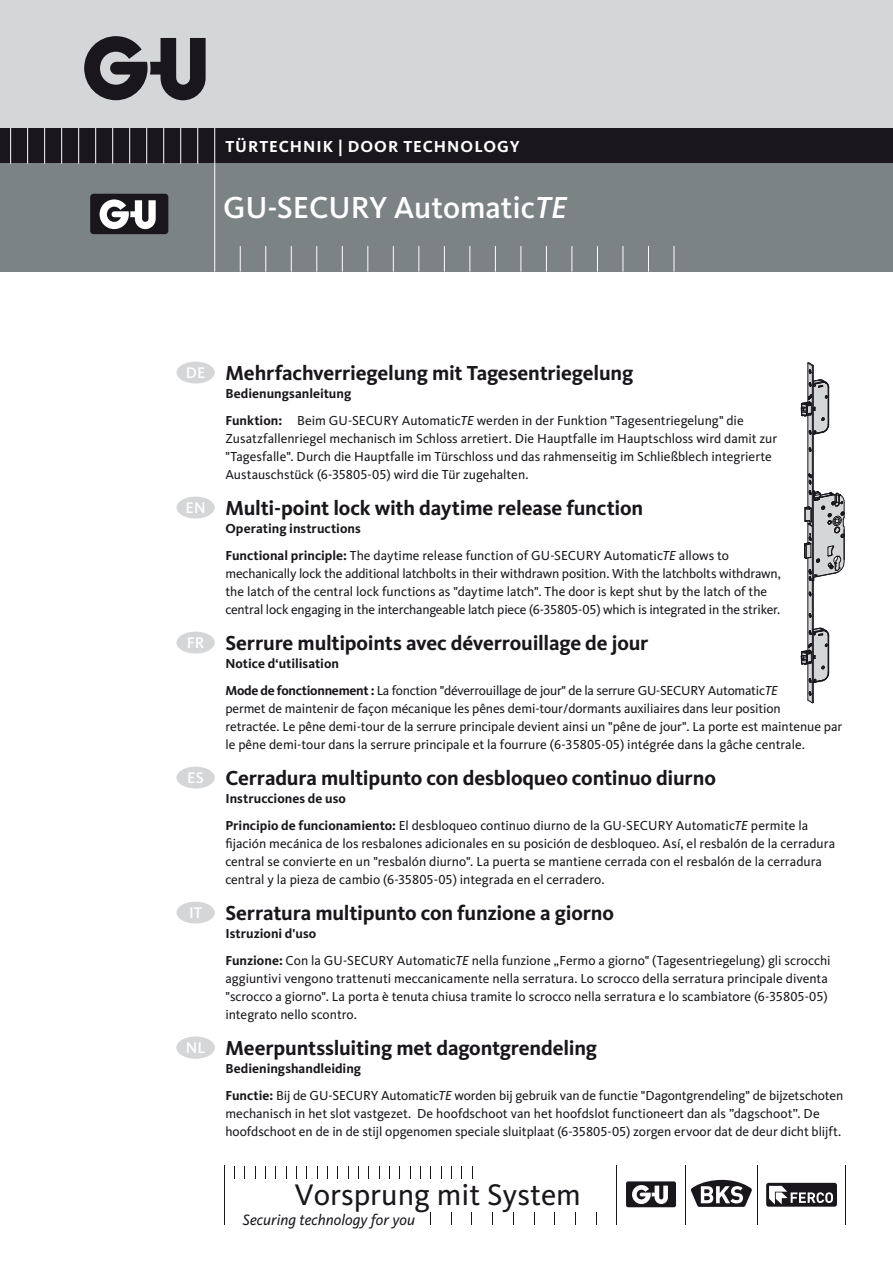
<style>
.page{position:relative;width:893px;height:1263px;background:#fff}
.page>*{position:absolute;margin:0;border:0;box-sizing:border-box;transform-origin:0 0}
.t1{font:500 31.5px "Kievit Pro";color:#fff}
.t2{font:30.9px "Kievit Pro";color:#1a171c}
.TD_Titel___Produktbe{font:700 21px "Kievit Pro";letter-spacing:-.01em;color:#1a171c}
.t3{font:700 16.5px "Kievit Pro";letter-spacing:.06em;color:#fff}
.TD_Länderkennzeichen{font:500 16.05px "Kievit Pro";letter-spacing:.01em;color:#fff}
.t4{font:italic 15.6px "Kievit Pro";color:#1a171c}
.TD_Fließtext{font:13.5px/18px "Kievit Pro";letter-spacing:-.005em;color:#1a171c}
.TD_Titel___Dokumentb{font:700 13.5px "Kievit Pro";color:#1a171c}
.s1{font-style:italic}
.s2{font-weight:700}
</style>
<div class="page">
<hr style="left:224px;top:1166px;width:1px;height:59px;background:#1a171c">
<svg style="left:358px;top:1166px;width:1px;height:13px"></svg>
<svg style="left:348px;top:1166px;width:1px;height:13px"></svg>
<svg style="left:327px;top:1166px;width:1px;height:13px"></svg>
<svg style="left:317px;top:1166px;width:1px;height:13px"></svg>
<svg style="left:306px;top:1166px;width:1px;height:13px"></svg>
<svg style="left:296px;top:1166px;width:1px;height:13px"></svg>
<svg style="left:286px;top:1166px;width:1px;height:13px"></svg>
<svg style="left:275px;top:1166px;width:1px;height:13px"></svg>
<svg style="left:265px;top:1166px;width:1px;height:13px"></svg>
<svg style="left:255px;top:1166px;width:1px;height:13px"></svg>
<svg style="left:244px;top:1166px;width:1px;height:13px"></svg>
<svg style="left:234px;top:1166px;width:1px;height:13px"></svg>
<svg style="left:451px;top:1212px;width:1px;height:13px"></svg>
<svg style="left:492px;top:1212px;width:1px;height:13px"></svg>
<svg style="left:513px;top:1212px;width:1px;height:13px"></svg>
<svg style="left:534px;top:1212px;width:1px;height:13px"></svg>
<svg style="left:554px;top:1212px;width:1px;height:13px"></svg>
<svg style="left:575px;top:1212px;width:1px;height:13px"></svg>
<hr style="left:617px;top:1165px;width:1px;height:60px;background:#1a171c">
<hr style="left:685px;top:1165px;width:1px;height:60px;background:#1a171c">
<hr style="left:757px;top:1165px;width:1px;height:60px;background:#1a171c">
<hr style="left:846px;top:1165px;width:1px;height:60px;background:#1a171c">
<svg style="left:379px;top:1166px;width:1px;height:13px"></svg>
<svg style="left:389px;top:1166px;width:1px;height:13px"></svg>
<svg style="left:410px;top:1166px;width:1px;height:13px"></svg>
<svg style="left:420px;top:1166px;width:1px;height:13px"></svg>
<svg style="left:441px;top:1166px;width:1px;height:13px"></svg>
<svg style="left:451px;top:1166px;width:1px;height:13px"></svg>
<svg style="left:472px;top:1166px;width:1px;height:13px"></svg>
<svg style="left:430px;top:1212px;width:1px;height:13px"></svg>
<svg style="left:596px;top:1212px;width:1px;height:13px"></svg>
<div style="left:626px;top:1181px;width:50px;height:26px;background:#1a171c;border-radius:2px"></div>
<svg style="left:632px;top:1185px;width:36px;height:19px"></svg>
<svg style="left:691px;top:1180px;width:61px;height:27px"></svg>
<div style="left:766px;top:1183px;width:71px;height:24px;background:#1a171c;border-radius:3px"></div>
<svg style="left:769px;top:1186px;width:64px;height:18px"></svg>
<div style="left:0;top:128px;width:893px;height:36px;background:#1a171c"></div>
<div style="left:0;top:164px;width:893px;height:108px;background:#7c8384"></div>
<hr style="left:214px;top:128px;width:1px;height:144px;background:#fff">
<svg style="left:240px;top:246px;width:1px;height:26px"></svg>
<svg style="left:265px;top:246px;width:1px;height:26px"></svg>
<svg style="left:291px;top:246px;width:1px;height:26px"></svg>
<svg style="left:316px;top:246px;width:1px;height:26px"></svg>
<svg style="left:342px;top:246px;width:1px;height:26px"></svg>
<svg style="left:367px;top:246px;width:1px;height:26px"></svg>
<svg style="left:393px;top:246px;width:1px;height:26px"></svg>
<svg style="left:418px;top:246px;width:1px;height:26px"></svg>
<svg style="left:444px;top:246px;width:1px;height:26px"></svg>
<svg style="left:469px;top:246px;width:1px;height:26px"></svg>
<svg style="left:495px;top:246px;width:1px;height:26px"></svg>
<svg style="left:520px;top:246px;width:1px;height:26px"></svg>
<svg style="left:546px;top:246px;width:1px;height:26px"></svg>
<svg style="left:572px;top:246px;width:1px;height:26px"></svg>
<svg style="left:597px;top:246px;width:1px;height:26px"></svg>
<svg style="left:623px;top:246px;width:1px;height:26px"></svg>
<svg style="left:648px;top:246px;width:1px;height:26px"></svg>
<svg style="left:674px;top:246px;width:1px;height:26px"></svg>
<hr style="left:197px;top:128px;width:1px;height:36px;background:#fff">
<hr style="left:180px;top:128px;width:1px;height:36px;background:#fff">
<hr style="left:163px;top:128px;width:1px;height:36px;background:#fff">
<hr style="left:146px;top:128px;width:1px;height:36px;background:#fff">
<hr style="left:129px;top:128px;width:1px;height:36px;background:#fff">
<hr style="left:112px;top:128px;width:1px;height:36px;background:#fff">
<hr style="left:95px;top:128px;width:1px;height:36px;background:#fff">
<hr style="left:78px;top:128px;width:1px;height:36px;background:#fff">
<hr style="left:61px;top:128px;width:1px;height:36px;background:#fff">
<hr style="left:44px;top:128px;width:1px;height:36px;background:#fff">
<hr style="left:27px;top:128px;width:1px;height:36px;background:#fff">
<hr style="left:10px;top:128px;width:1px;height:36px;background:#fff">
<div style="left:90px;top:194px;width:78px;height:40px;background:#1a171c;border-radius:3px"></div>
<svg style="left:100px;top:199px;width:56px;height:30px"></svg>
<div style="left:0;top:0;width:893px;height:128px;background:#d5d6d7"></div>
<svg style="left:84px;top:36px;width:122px;height:64px"></svg>
<div style="left:177px;top:362px;width:38px;height:21px;background:#d5d6d7;border-radius:50%"></div>
<div style="left:177px;top:497px;width:38px;height:21px;background:#d5d6d7;border-radius:50%"></div>
<div style="left:177px;top:632px;width:38px;height:21px;background:#d5d6d7;border-radius:50%"></div>
<div style="left:177px;top:767px;width:38px;height:21px;background:#d5d6d7;border-radius:50%"></div>
<div style="left:177px;top:902px;width:38px;height:21px;background:#d5d6d7;border-radius:50%"></div>
<div style="left:177px;top:1037px;width:38px;height:21px;background:#d5d6d7;border-radius:50%"></div>
<svg style="left:800px;top:362px;width:45px;height:342px"></svg>
<p class="t3" style="left:225px;top:136px;width:296px">TÜRTECHNIK | DOOR TECHNOLOGY</p>
<h1 class="t1" style="left:223px;top:188px;width:345px">GU-SECURY Automatic<span class="s1">TE</span></h1>
<p class="TD_Länderkennzeichen" style="left:186px;top:363px;width:21px">DE</p>
<p class="TD_Länderkennzeichen" style="left:186px;top:498px;width:22px">EN</p>
<p class="TD_Länderkennzeichen" style="left:187px;top:633px;width:19px">FR</p>
<p class="TD_Länderkennzeichen" style="left:187px;top:768px;width:18px">ES</p>
<p class="TD_Länderkennzeichen" style="left:189px;top:903px;width:15px">IT</p>
<p class="TD_Länderkennzeichen" style="left:186px;top:1038px;width:21px">NL</p>
<p class="TD_Titel___Produktbe" style="left:225px;top:360px;width:409px">Mehrfachverriegelung mit Tagesentriegelung</p>
<p class="TD_Titel___Dokumentb" style="left:225px;top:385px;width:127px">Bedienungsanleitung</p>
<p class="TD_Fließtext" style="left:225px;top:411px;width:553px"><span class="s2">Funktion:</span> Beim GU-SECURY Automatic<span class="s1">TE</span> werden in der Funktion "Tagesentriegelung" die Zusatzfallenriegel mechanisch im Schloss arretiert. Die Hauptfalle im Hauptschloss wird damit zur "Tagesfalle". Durch die Hauptfalle im Türschloss und das rahmenseitig im Schließblech integrierte Austauschstück (6-35805-05) wird die Tür zugehalten.</p>
<p class="TD_Titel___Produktbe" style="left:225px;top:495px;width:419px">Multi-point lock with daytime release function</p>
<p class="TD_Titel___Dokumentb" style="left:225px;top:520px;width:137px">Operating instructions</p>
<p class="TD_Fließtext" style="left:225px;top:546px;width:557px"><span class="s2">Functional principle:</span> The daytime release function of GU-SECURY Automatic<span class="s1">TE</span> allows to mechanically lock the additional latchbolts in their withdrawn position. With the latchbolts withdrawn, the latch of the central lock functions as "daytime latch". The door is kept shut by the latch of the central lock engaging in the interchangeable latch piece (6-35805-05) which is integrated in the striker.</p>
<p class="TD_Titel___Produktbe" style="left:225px;top:630px;width:425px">Serrure multipoints avec déverrouillage de jour</p>
<p class="TD_Titel___Dokumentb" style="left:225px;top:655px;width:115px">Notice d‘utilisation</p>
<p class="TD_Fließtext" style="left:225px;top:681px;width:618px"><span class="s2">Mode de fonctionnement :</span> La fonction "déverrouillage de jour" de la serrure GU-SECURY Automatic<span class="s1">TE<br></span>permet de maintenir de façon mécanique les pênes demi-tour/dormants auxiliaires dans leur position<br>retractée. Le pêne demi-tour de la serrure principale devient ainsi un "pêne de jour". La porte est maintenue par le pêne demi-tour dans la serrure principale et la fourrure (6-35805-05) intégrée dans la gâche centrale.</p>
<p class="TD_Titel___Produktbe" style="left:225px;top:765px;width:492px">Cerradura multipunto con desbloqueo continuo diurno</p>
<p class="TD_Titel___Dokumentb" style="left:225px;top:790px;width:122px">Instrucciones de uso</p>
<p class="TD_Fließtext" style="left:225px;top:816px;width:611px"><span class="s2">Principio de funcionamiento:</span> El desbloqueo continuo diurno de la GU-SECURY Automatic<span class="s1">TE</span> permite la fijación mecánica de los resbalones adicionales en su posición de desbloqueo. Así, el resbalón de la cerradura central se convierte en un "resbalón diurno". La puerta se mantiene cerrada con el resbalón de la cerradura central y la pieza de cambio (6-35805-05) integrada en el cerradero.</p>
<p class="TD_Titel___Produktbe" style="left:225px;top:900px;width:390px">Serratura multipunto con funzione a giorno</p>
<p class="TD_Titel___Dokumentb" style="left:225px;top:925px;width:92px">Istruzioni d'uso</p>
<p class="TD_Fließtext" style="left:225px;top:951px;width:607px"><span class="s2">Funzione:</span> Con la GU-SECURY Automatic<span class="s1">TE</span> nella funzione „Fermo a giorno" (Tagesentriegelung) gli scrocchi aggiuntivi vengono trattenuti meccanicamente nella serratura. Lo scrocco della serratura principale diventa "scrocco a giorno". La porta è tenuta chiusa tramite lo scrocco nella serratura e lo scambiatore (6-35805-05) integrato nello scontro.</p>
<p class="TD_Titel___Produktbe" style="left:225px;top:1035px;width:373px">Meerpuntssluiting met dagontgrendeling</p>
<p class="TD_Titel___Dokumentb" style="left:225px;top:1060px;width:137px">Bedieningshandleiding</p>
<p class="TD_Fließtext" style="left:225px;top:1086px;width:619px"><span class="s2">Functie:</span> Bij de GU-SECURY Automatic<span class="s1">TE</span> worden bij gebruik van de functie "Dagontgrendeling" de bijzetschoten mechanisch in het slot vastgezet. De hoofdschoot van het hoofdslot functioneert dan als ”dagschoot”. De hoofdschoot en de in de stijl opgenomen speciale sluitplaat (6-35805-05) zorgen ervoor dat de deur dicht blijft.</p>
<h2 class="t2" style="left:294px;top:1176px;width:288px">Vorsprung mit System</h2>
<p class="t4" style="left:243px;top:1210px;width:174px">Securing technology for you</p>
</div>
